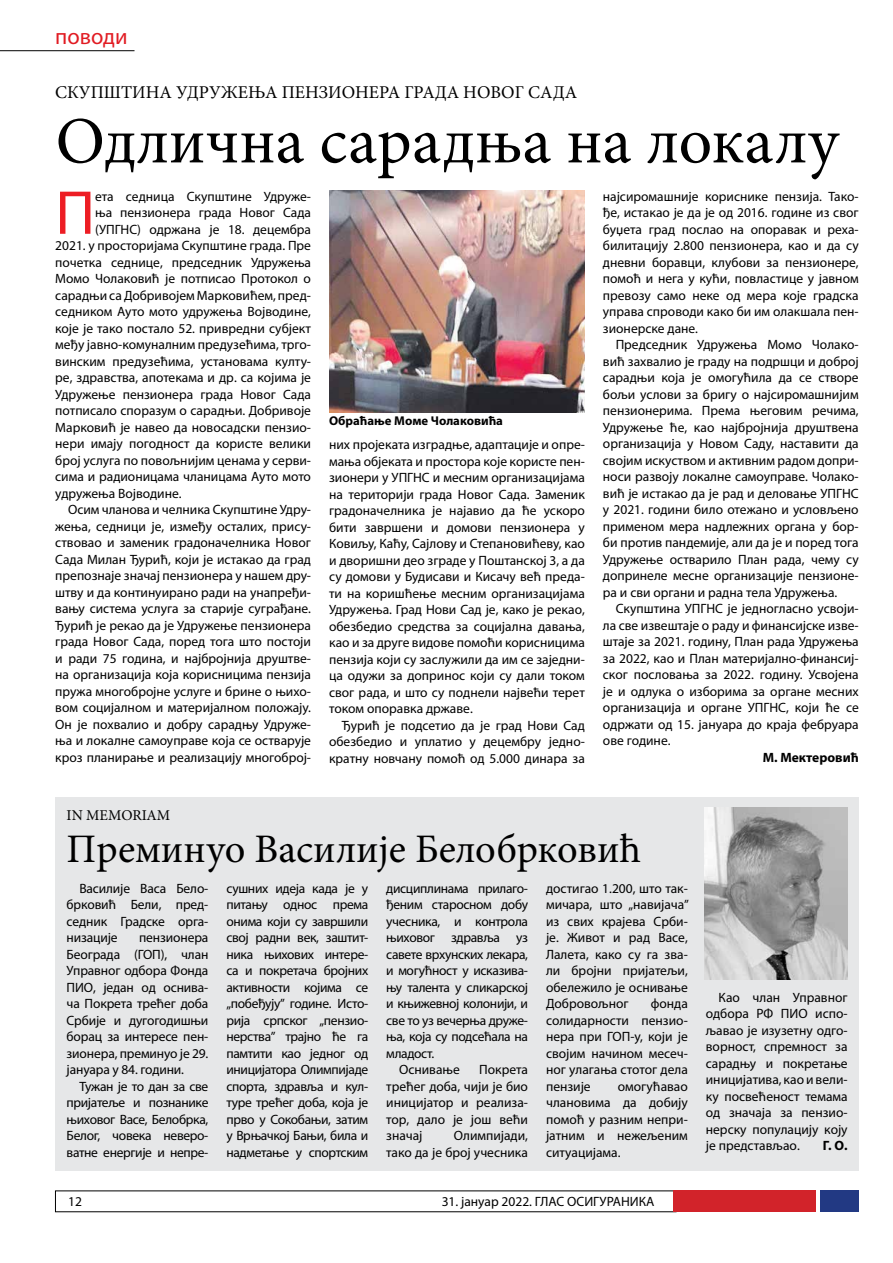
<style>
.page{position:relative;width:893px;height:1263px;background:#fff}
.page>*{position:absolute;margin:0;border:0;box-sizing:border-box;transform-origin:0 0}
.t1{font:66px "Minion Pro";color:#000}
.t2{font:62.4px "Myriad Pro";color:#ed1d24}
.t3{font:40.5px "Minion Pro";color:#000}
.t4{font:22.5px "Myriad Pro";color:#e11b22}
.t5{font:18px "Minion Pro";color:#000}
.t6{font:15px "Minion Pro";color:#000}
.t7{font:13.5px/16.5px "Myriad Pro";color:#000;text-align:justify}
.t8{font:13.5px "Myriad Pro";letter-spacing:-.025em;color:#000}
.t9{font:700 13.5px "Myriad Pro";color:#000}
.t10{font:700 12.75px "Myriad Pro";color:#000}
</style>
<div class="page">
<div style="left:55px;top:797px;width:804px;height:374px;background:#e6e7e8"></div>
<div style="left:821px;top:1191px;width:38px;height:21px;background:#223983"></div>
<div style="left:673px;top:1191px;width:143px;height:21px;background:#d2232a"></div>
<hr style="left:0;top:50px;width:135px;height:1px;background:#000">
<img style="left:329px;top:191px;width:256px;height:222px">
<img style="left:705px;top:807px;width:143px;height:172px">
<h3 class="t4" style="left:55px;top:22px;width:74px">поводи</h3>
<h3 class="t5" style="left:55px;top:80px;width:523px">СКУПШТИНA УДРУЖЕ-ЊА ПЕН-ЗИ-ОНЕРА ГРАДА НОВОГ САДА</h3>
<h1 class="t1" style="left:56px;top:97px;width:784px">Одлична сарадња на локалу</h1>
<h2 class="t2" style="left:55px;top:174px;width:32px">П</h2>
<p class="t7" style="left:95px;top:188px;width:217px">ета седница Скупштине Удруже-</p>
<p class="t7" style="left:95px;top:204px;width:217px">ња пензионера града Новог Сада</p>
<p class="t7" style="left:95px;top:221px;width:217px">(УП ГНС) одржана је 18. децембра</p>
<p class="t7" style="left:55px;top:237px;width:257px">2021. у просторијама Скупштине града. Пре</p>
<p class="t7" style="left:55px;top:254px;width:257px">почетка седнице, председник Удружења</p>
<p class="t7" style="left:55px;top:270px;width:257px">Момо Чолаковић је потписао Протокол о</p>
<p class="t7" style="left:55px;top:287px;width:256px">сарадњи са Добривојем Марковићем, пред-</p>
<p class="t7" style="left:55px;top:303px;width:257px">седником Ауто мото удружења Војводине,</p>
<p class="t7" style="left:55px;top:320px;width:257px">које је тако постало 52. привредни субјект</p>
<p class="t7" style="left:55px;top:336px;width:256px">међу јавно-комуналним предузећима, трго-</p>
<p class="t7" style="left:55px;top:353px;width:256px">винским предузећима, установама култу-</p>
<p class="t7" style="left:55px;top:369px;width:257px">ре, здравства, апотекама и др. са којима је</p>
<p class="t7" style="left:55px;top:386px;width:257px">Удружење пензионера града Новог Сада</p>
<p class="t7" style="left:55px;top:402px;width:257px">потписало споразум о сарадњи. Добривоје</p>
<p class="t7" style="left:55px;top:419px;width:256px">Марковић је навео да новосадски пензио-</p>
<p class="t7" style="left:55px;top:435px;width:257px">нери имају погодност да користе велики</p>
<p class="t7" style="left:55px;top:452px;width:256px">број услуга по повољнијим ценама у серви-</p>
<p class="t7" style="left:55px;top:468px;width:257px">сима и радионицама чланицама Ауто мото</p>
<p class="t7" style="left:55px;top:485px;width:128px">удружења Војводине.</p>
<p class="t7" style="left:68px;top:501px;width:244px">Осим чланова и челника Скупштине Удру-</p>
<p class="t7" style="left:55px;top:518px;width:256px">жења, седници је, између осталих, прису-</p>
<p class="t7" style="left:55px;top:534px;width:257px">ствовао и заменик градоначелника Новог</p>
<p class="t7" style="left:55px;top:551px;width:257px">Сада Милан Ђурић, који је истакао да град</p>
<p class="t7" style="left:55px;top:567px;width:256px">препознаје значај пензионера у нашем дру-</p>
<p class="t7" style="left:55px;top:584px;width:256px">штву и да континуирано ради на унапређи-</p>
<p class="t7" style="left:55px;top:600px;width:257px">вању система услуга за старије суграђане.</p>
<p class="t7" style="left:55px;top:617px;width:257px">Ђурић је рекао да је Удружење пензионера</p>
<p class="t7" style="left:55px;top:633px;width:257px">града Новог Сада, поред тога што постоји</p>
<p class="t7" style="left:55px;top:650px;width:256px">и ради 75 година, и најбројнија друштве-</p>
<p class="t7" style="left:55px;top:666px;width:257px">на организација која корисницима пензија</p>
<p class="t7" style="left:55px;top:683px;width:256px">пружа многобројне услуге и брине о њихо-</p>
<p class="t7" style="left:55px;top:699px;width:257px">вом социјалном и материјалном положају.</p>
<p class="t7" style="left:55px;top:716px;width:256px">Он је похвалио и добру сарадњу Удруже-</p>
<p class="t7" style="left:55px;top:732px;width:257px">ња и локалне самоуправе која се остварује</p>
<p class="t7" style="left:55px;top:749px;width:256px">кроз планирање и реализацију многоброј-</p>
<p class="t10" style="left:329px;top:412px;width:175px">Обраћање Моме Чолаковића</p>
<p class="t7" style="left:329px;top:436px;width:257px">них пројеката изградње, адаптације и опре&shy;мања објеката и простора које користе пен&shy;зионери у УП ГНС и месним организацијама на територији града Новог Сада. Заменик градоначелника је најавио да ће ускоро бити завршени и домови пензионера у Ковиљу, Каћу, Сајлову и Степановићеву, као и дворишни део зграде у Поштанској 3, а да су домови у Будисави и Кисачу већ преда&shy;ти на коришћење месним организацијама Удружења. Град Нови Сад је, како је рекао, обезбедио средства за социјална давања, као и за друге видове помоћи корисницима пензија који су заслужили да им се заједни&shy;ца одужи за допринос који су дали током свог рада, и што су поднели највећи терет током опоравка државе.</p>
<p class="t7" style="left:329px;top:717px;width:257px;text-indent:13px">Ђурић је подсетио да је град Нови Сад обезбедио и уплатио у децембру једно&shy;кратну новчану помоћ од 5.000 динара за</p>
<p class="t7" style="left:603px;top:188px;width:257px">најсиромашније кориснике пензија. Тако&shy;ђе, истакао је да је од 2016. године из свог буџета град послао на опоравак и реха&shy;билитацију 2.800 пензионера, као и да су дневни боравци, клубови за пензионере, помоћ и нега у кући, повластице у јавном превозу само неке од мера које градска управа спроводи како би им олакшала пен&shy;зионерске дане.</p>
<p class="t7" style="left:603px;top:336px;width:257px;text-indent:13px">Председник Удружења Момо Чолако&shy;вић захвалио је граду на подршци и доброј сарадњи која је омогућила да се створе бољи услови за бригу о најсиромашнијим пензионерима. Према његовим речима, Удружење ће, као најбројнија друштвена организација у Новом Саду, наставити да својим искуством и активним радом допри&shy;носи развоју локалне самоуправе. Чолако&shy;вић је истакао да је рад и деловање УП ГНС у 2021. години било отежано и условљено применом мера надлежних органа у бор&shy;би против пандемије, али да je и поред тога Удружење остварило План рада, чему су допринеле месне организације пензионе&shy;ра и сви органи и радна тела Удружења.</p>
<p class="t7" style="left:603px;top:600px;width:257px;text-indent:13px">Скупштина УП ГНС је једногласно усвоји&shy;ла све извештаје о раду и финансијске изве&shy;штаје за 2021. годину, План рада Удружења за 2022, као и План материјално-финансиј&shy;ског пословања за 2022. годину. Усвојена је и одлука о изборима за органе месних организација и органе УП ГНС, који ће се одржати од 15. јануара до краја фебруара ове године.</p>
<p class="t9" style="left:763px;top:748px;width:98px">М. Мектеровић</p>
<p class="t6" style="left:67px;top:805px;width:105px">IN MEMORIAM</p>
<h3 class="t3" style="left:67px;top:822px;width:576px">Преминуо Василије Белобрковић</h3>
<p class="t7" style="left:67px;top:880px;width:142px;text-indent:13px">Василије Васа Бело&shy;брковић Бели, пред&shy;седник Градске орга&shy;низације</p>
<p class="t7" style="left:67px;top:929px;width:143px;text-indent:73px">пензионера Београда (ГОП), члан Управног одбора Фонда ПИО, један од оснива&shy;ча Покрета трећег доба Србије и дугогодишњи борац за интересе пен&shy;зионера, преминуо је 29. јануара у 84. години.</p>
<p class="t7" style="left:67px;top:1078px;width:143px;text-indent:13px">Тужан је то дан за све пријатеље и познанике њиховог Васе, Белобрка, Белог, човека неверо&shy;ватне енергије и непре-</p>
<p class="t7" style="left:226px;top:880px;width:143px">сушних идеја када је у питању однос према онима који су завршили свој радни век, заштит&shy;ника њихових интере&shy;са и покретача бројних активности којима се „побеђују” године. Исто&shy;рија српског „пензио&shy;нерства” трајно ће га памтити као једног од иницијатора Олимпијаде спорта, здравља и кул&shy;туре трећег доба, која је прво у Сокобањи, затим у Врњачкој Бањи, била и надметање у спортским</p>
<p class="t8" style="left:386px;top:880px;width:142px">дисциплинама прилаго-</p>
<p class="t8" style="left:386px;top:896px;width:143px">ђеним старосном добу</p>
<p class="t8" style="left:386px;top:913px;width:143px">учесника, и контрола</p>
<p class="t8" style="left:386px;top:929px;width:143px">њиховог здравља уз</p>
<p class="t8" style="left:386px;top:946px;width:143px">савете врхунских лекара,</p>
<p class="t8" style="left:386px;top:962px;width:142px">и могућност у исказива-</p>
<p class="t8" style="left:386px;top:979px;width:143px">њу талента у сликарској</p>
<p class="t8" style="left:386px;top:995px;width:143px">и књижевној колонији, и</p>
<p class="t8" style="left:386px;top:1012px;width:142px">све то уз вечерња друже-</p>
<p class="t8" style="left:386px;top:1028px;width:143px">ња, која су подсећала на</p>
<p class="t8" style="left:386px;top:1045px;width:49px">младост.</p>
<p class="t7" style="left:399px;top:1061px;width:62px">Оснивање</p>
<p class="t7" style="left:386px;top:1061px;width:143px;text-indent:93px">Покрета трећег доба, чији је био иницијатор и реализа&shy;тор, дало је још већи значај</p>
<p class="t7" style="left:386px;top:1127px;width:143px;text-align:right">Олимпијади,<br>тако да је број учесника</p>
<p class="t7" style="left:546px;top:880px;width:144px;text-align:left">достигао 1.200, што так&shy;мичара, што „навијача” из свих крајева Срби&shy;је. Живот и рад Васе,<br>Лалета, како су га зва&shy;ли бројни пријатељи, обележило је оснивање<br>Добровољног</p>
<p class="t7" style="left:546px;top:995px;width:143px;text-indent:105px">фонда солидарности пензио&shy;нера при ГОП-у, који је својим начином месеч&shy;ног улагања стотог дела пензије</p>
<p class="t7" style="left:546px;top:1077px;width:143px;text-indent:72px">омогућавао члановима да добију помоћ у разним непри&shy;јатним и нежељеним ситуацијама.</p>
<p class="t7" style="left:68px;top:1193px;width:15px">12</p>
<p class="t7" style="left:442px;top:1193px;width:214px">31. јануар 2022. ГЛАС ОСИГУРАНИКА</p>
<p class="t7" style="left:706px;top:989px;width:143px;text-indent:13px">Као члан Управног одбора РФ ПИО испо&shy;љавао је изузетну одго&shy;ворност, спремност за сарадњу и покретање иницијатива, као и вели&shy;ку посвећеност темама од значаја за пензио&shy;нерску популацију коју је представљао.</p>
<p class="t9" style="left:823px;top:1137px;width:26px">Г. О.</p>
</div>
